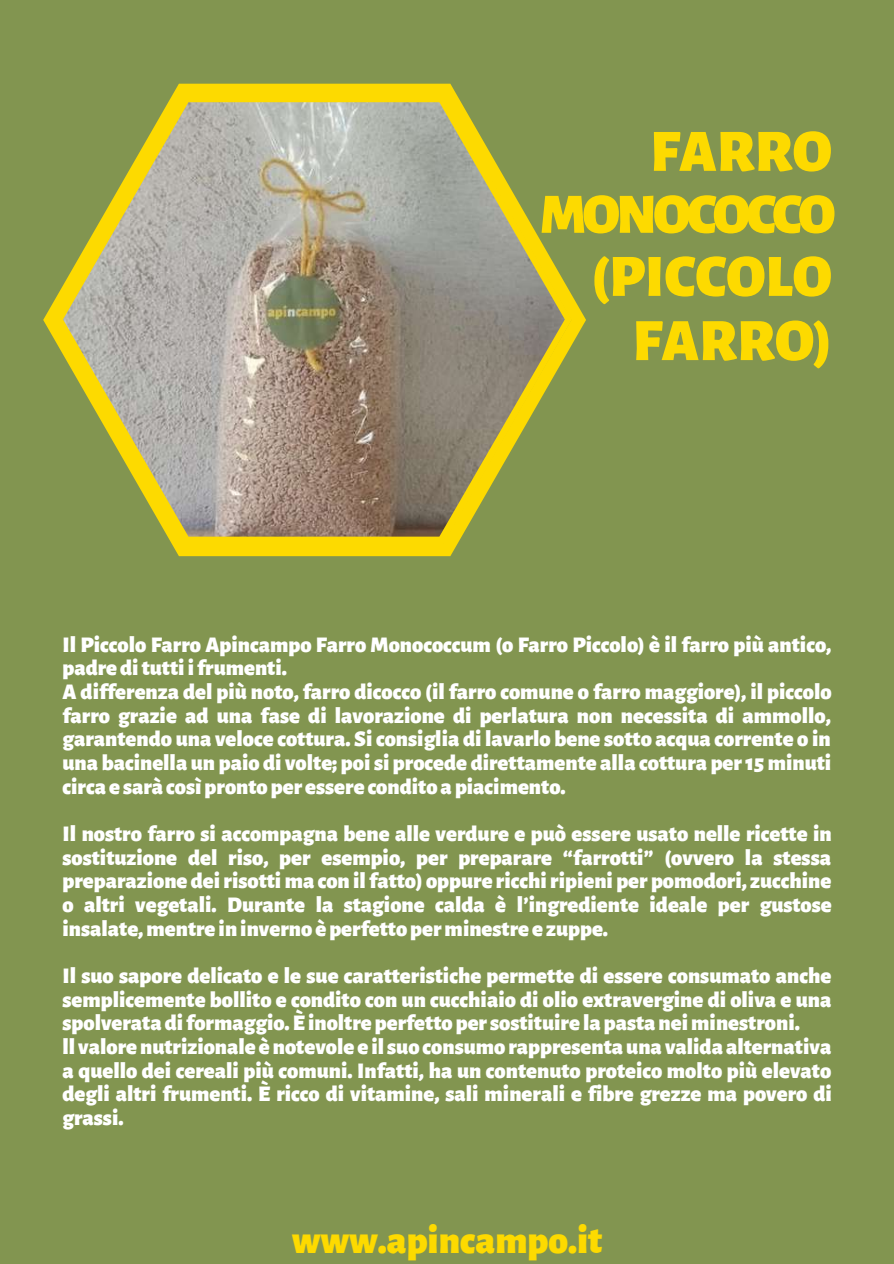
<style>
.page{position:relative;width:894px;height:1264px;background:#fff}
.page>*{position:absolute;margin:0;border:0;box-sizing:border-box;transform-origin:0 0}
.t1{font:900 60px/64.2px "Alegreya Sans";color:#fdda00;text-align:right}
.t2{font:900 57px "Alegreya Sans";letter-spacing:-.06em;color:#fdda00}
.t3{font:900 39.45px "Alegreya Sans";color:#fdda00}
.t4{font:900 22.5px/23.7px "Alegreya Sans";color:#fff}
</style>
<div class="page">
<div style="left:0;top:0;width:893px;height:1263px;background:#829550"></div>
<svg style="left:43px;top:84px;width:543px;height:472px"></svg>
<svg style="left:54px;top:93px;width:517px;height:453px"></svg>
<img style="left:63px;top:102px;width:501px;height:434px">
<h1 class="t1" style="left:650px;top:121px;width:183px">FARRO</h1>
<h2 class="t2" style="left:540px;top:187px;width:297px">MONOCOCCO</h2>
<h1 class="t1" style="left:591px;top:246px;width:242px">(PICCOLO<br>FARRO)</h1>
<p class="t4" style="left:62px;top:633px;width:770px">Il Piccolo Farro Apincampo Farro Monococcum (o Farro Piccolo) è il farro più antico, padre dituttiifrumenti.<br>A differenza del più noto, farro dicocco (il farro comune o farro maggiore), il piccolo farro grazie ad una fase di lavorazione di perlatura non necessita di ammollo, garantendo una veloce cottura. Si consiglia di lavarlo bene sotto acqua corrente o in una bacinella un paio di volte; poi si procede direttamente alla cottura per 15 minuti circa e sarà così pronto per essere condito a piacimento.</p>
<p class="t4" style="left:62px;top:822px;width:770px;text-align:justify">Il nostro farro si accompagna bene alle verdure e può essere usato nelle ricette in sostituzione del riso, per esempio, per preparare “farrotti” (ovvero la stessa preparazione deirisotti ma con ilfatto) oppure ricchiripieni per pomodori, zucchine o altri vegetali. Durante la stagione calda è l’ingrediente ideale per gustose insalate,mentre ininverno è perfetto perminestre e zuppe.</p>
<p class="t4" style="left:62px;top:964px;width:770px">Il suo sapore delicato e le sue caratteristiche permette di essere consumato anche semplicemente bollito e condito con un cucchiaio di olio extravergine di oliva e una spolverata diformaggio.Èinoltre perfetto per sostituire la pastaneiminestroni.<br>ll valorenutrizionale ènotevole e il suo consumo rappresenta una valida alternativa a quello dei cereali più comuni. Infatti, ha un contenuto proteico molto più elevato degli altri frumenti. È ricco di vitamine, sali minerali e fibre grezze ma povero di grassi.</p>
<h3 class="t3" style="left:292px;top:1220px;width:312px">www.apincampo.it</h3>
</div>
